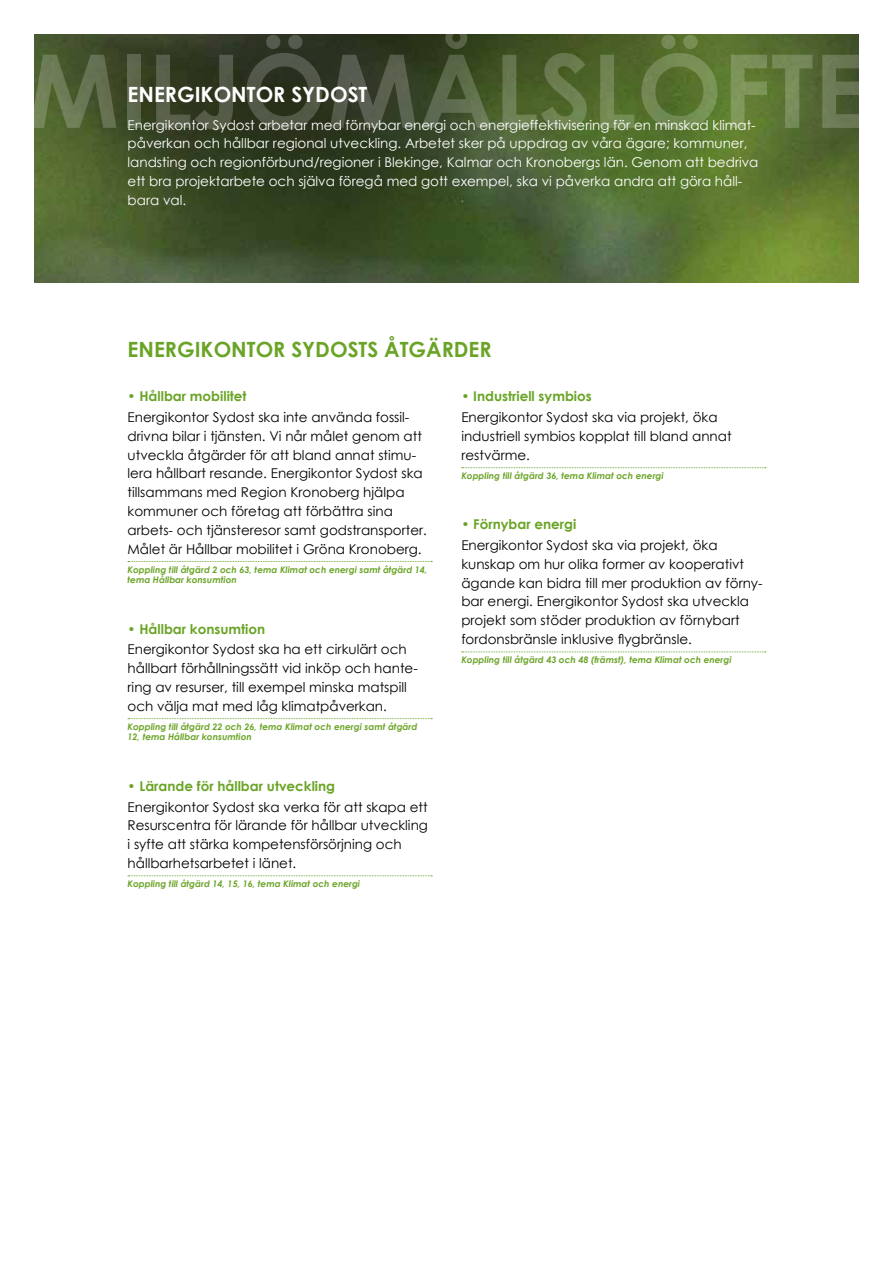
<style>
.page{position:relative;width:893px;height:1263px;background:#fff}
.page>*{position:absolute;margin:0;border:0;box-sizing:border-box;transform-origin:0 0}
.t1{font:700 101.85px "Century Gothic";color:#fff}
.t2{font:700 21px "Century Gothic";color:#6aa426}
.t3{font:700 21px "Century Gothic";color:#fff}
.t4{font:13.5px/18.8px "Century Gothic";color:#000}
.t5{font:13.5px/18.8px "Century Gothic";color:#fff}
.t6{font:700 13.5px "Century Gothic";color:#6aa426}
.t7{font:italic 700 9px/10.5px "Century Gothic";color:#6aa426}
.s1{font-weight:700;font-style:italic;color:#6aa426}
.s2{font-weight:700;color:#6aa426}
</style>
<div class="page">
<img style="left:34px;top:34px;width:825px;height:248px">
<svg style="left:128px;top:561px;width:304px;height:1px"></svg>
<svg style="left:128px;top:718px;width:304px;height:1px"></svg>
<svg style="left:128px;top:875px;width:304px;height:1px"></svg>
<svg style="left:462px;top:467px;width:304px;height:1px"></svg>
<svg style="left:462px;top:651px;width:304px;height:1px"></svg>
<h1 class="t1" style="left:28px;top:14px;width:841px">MILJÖMÅLSLÖFTE</h1>
<h2 class="t3" style="left:128px;top:79px;width:241px">ENERGIKONTOR SYDOST</h2>
<p class="t5" style="left:128px;top:115px;width:632px">Energikontor Sydost arbetar med förnybar energi och energieffektivisering för en minskad klimat&shy;påverkan och hållbar regional utveckling. Arbetet sker på uppdrag av våra ägare; kommuner, landsting och regionförbund/regioner i Blekinge, Kalmar och Kronobergs län. Genom att bedriva ett bra projektarbete och själva föregå med gott exempel, ska vi påverka andra att göra håll&shy;bara val.</p>
<h2 class="t2" style="left:128px;top:334px;width:366px">ENERGIKONTOR SYDOSTS ÅTGÄRDER</h2>
<p class="t4" style="left:128px;top:386px;width:283px;line-height:20.9px"><span class="s1">•</span> <span class="s2">Hållbar mobilitet<br></span>Energikontor Sydost ska inte använda fossil-</p>
<p class="t4" style="left:128px;top:426px;width:301px">drivna bilar i tjänsten. Vi når målet genom att utveckla åtgärder för att bland annat stimu&shy;lera hållbart resande. Energikontor Sydost ska tillsammans med Region Kronoberg hjälpa kommuner och företag att förbättra sina arbets- och tjänsteresor samt godstransporter.<br>Målet är Hållbar mobilitet i Gröna Kronoberg.</p>
<p class="t7" style="left:128px;top:564px;width:301px">Koppling till åtgärd 2 och 63, tema Klimat och energi samt åtgärd 14, tema Hållbar konsumtion</p>
<p class="t4" style="left:128px;top:618px;width:281px;line-height:20.9px"><span class="s1">•</span> <span class="s2">Hållbar konsumtion<br></span>Energikontor Sydost ska ha ett cirkulärt och</p>
<p class="t4" style="left:128px;top:659px;width:292px">hållbart förhållningssätt vid inköp och hante&shy;ring av resurser, till exempel minska matspill och välja mat med låg klimatpåverkan.</p>
<p class="t7" style="left:128px;top:721px;width:291px">Koppling till åtgärd 22 och 26, tema Klimat och energi samt åtgärd<br>12, tema Hållbar konsumtion</p>
<p class="t4" style="left:128px;top:775px;width:302px;line-height:20.9px"><span class="s1">•</span> <span class="s2">Lärande för hållbar utveckling<br></span>Energikontor Sydost ska verka för att skapa ett</p>
<p class="t4" style="left:128px;top:816px;width:302px">Resurscentra för lärande för hållbar utveckling i syfte att stärka kompetensförsörjning och hållbarhetsarbetet i länet.</p>
<p class="t7" style="left:128px;top:878px;width:234px">Koppling till åtgärd 14, 15, 16, tema Klimat och energi</p>
<p class="t6" style="left:461px;top:386px;width:132px">• Industriell symbios</p>
<p class="t4" style="left:461px;top:408px;width:272px">Energikontor Sydost ska via projekt, öka industriell symbios kopplat till bland annat restvärme.</p>
<p class="t7" style="left:461px;top:470px;width:204px">Koppling till åtgärd 36, tema Klimat och energi</p>
<p class="t4" style="left:461px;top:514px;width:258px;line-height:20.9px"><span class="s1">•</span> <span class="s2">Förnybar energi<br></span>Energikontor Sydost ska via projekt, öka</p>
<p class="t4" style="left:461px;top:554px;width:303px">kunskap om hur olika former av kooperativt ägande kan bidra till mer produktion av förny&shy;bar energi. Energikontor Sydost ska utveckla projekt som stöder produktion av förnybart fordonsbränsle inklusive flygbränsle.</p>
<p class="t7" style="left:461px;top:654px;width:272px">Koppling till åtgärd 43 och 48 (främst), tema Klimat och energi</p>
</div>
